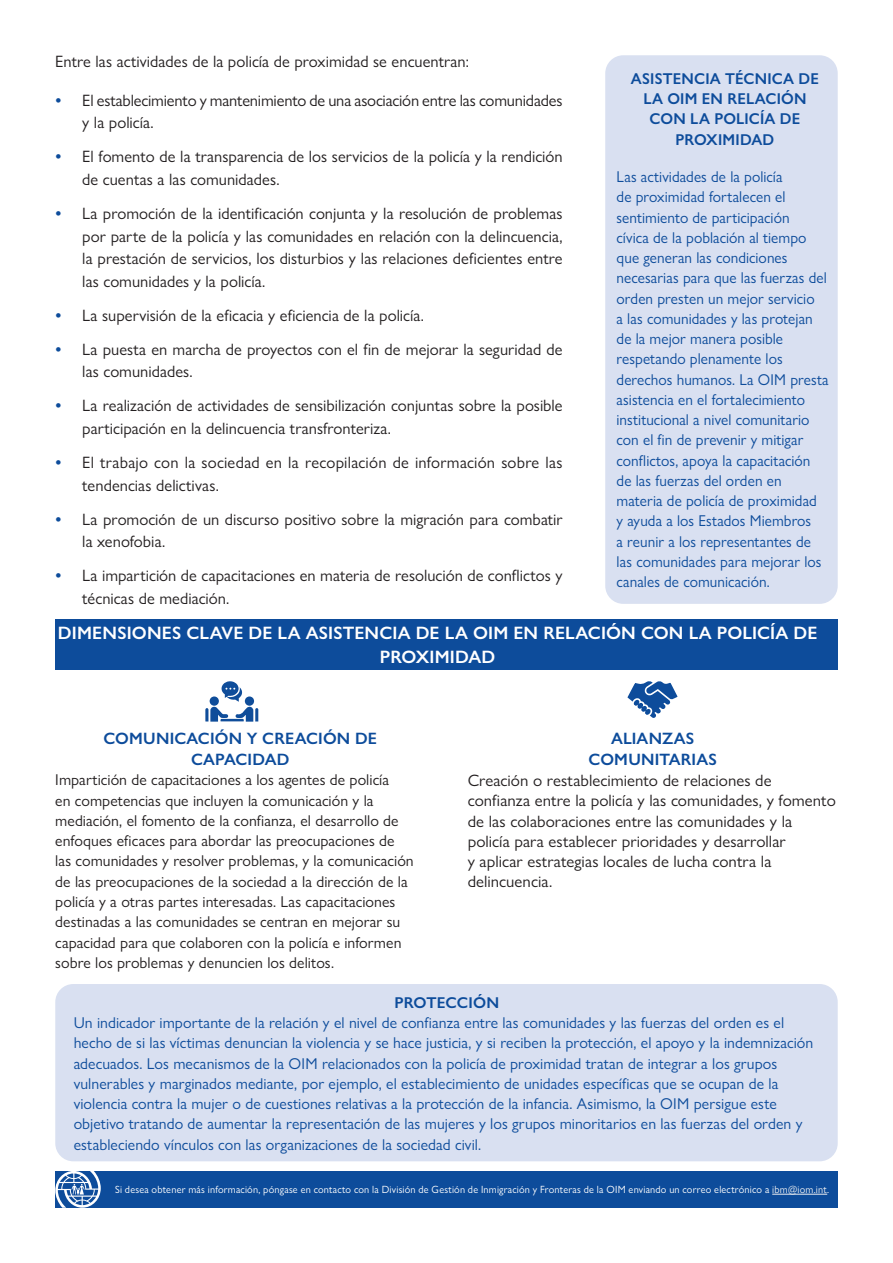
<style>
.page{position:relative;width:893px;height:1263px;background:#fff}
.page>*{position:absolute;margin:0;border:0;box-sizing:border-box;transform-origin:0 0}
.Paragraph_Style_1{font:600 18px/24px "Gill Sans Nova";letter-spacing:.005em;color:#fff;text-align:center}
.Paragraph_Style_1-2{font:16.5px/22.5px "Gill Sans Nova";color:#231f20}
.Paragraph_Style_1-3{font:600 16.5px/20.2px "Gill Sans Nova";letter-spacing:.01em;color:#0d4c9b;text-align:center}
.Paragraph_Style_1-4{font:15.75px/20.2px "Gill Sans Nova";letter-spacing:.005em;color:#0d4c9b}
.Paragraph_Style_1-5{font:15.75px/20.2px "Gill Sans Nova";letter-spacing:.005em;color:#231f20}
.Paragraph_Style_1-6{font:600 15.75px/20.2px "Gill Sans Nova";letter-spacing:.015em;color:#0d4c9b;text-align:center}
.t1{font:10.5px "Gill Sans Nova";letter-spacing:.02em;color:#fff}
.s1{font-weight:600;color:#0d4c9b}
.s2{color:#f0f1f2}
</style>
<div class="page">
<div style="left:55px;top:620px;width:783px;height:50px;background:#0d4c9b"></div>
<div style="left:55px;top:1171px;width:783px;height:37px;background:#0d4c9b"></div>
<hr style="left:772px;top:1194px;width:55px;height:1px;background:#f0f1f2">
<svg style="left:55px;top:1171px;width:46px;height:37px"></svg>
<div style="left:55px;top:984px;width:783px;height:177px;background:#d9e0f1;border-radius:18px"></div>
<div style="left:605px;top:55px;width:233px;height:549px;background:#d9e0f1;border-radius:18px"></div>
<svg style="left:627px;top:681px;width:51px;height:37px"></svg>
<svg style="left:205px;top:681px;width:53px;height:41px"></svg>
<p class="Paragraph_Style_1-2" style="left:55px;top:50px;width:415px">Entre las actividades de la policía de proximidad se encuentran:</p>
<p class="Paragraph_Style_1-2" style="left:82px;top:89px;width:482px;text-indent:-27px"><span class="s1">•</span> El establecimiento y mantenimiento de una asociación entre las comunidades y la policía.</p>
<p class="Paragraph_Style_1-2" style="left:82px;top:145px;width:482px;text-indent:-27px"><span class="s1">•</span> El fomento de la transparencia de los servicios de la policía y la rendición de cuentas a las comunidades.</p>
<p class="Paragraph_Style_1-2" style="left:82px;top:202px;width:482px;text-align:justify;text-indent:-27px"><span class="s1">•</span> La promoción de la identificación conjunta y la resolución de problemas por parte de la policía y las comunidades en relación con la delincuencia, la prestación de servicios, los disturbios y las relaciones deficientes entre las comunidades y la policía.</p>
<p class="Paragraph_Style_1-2" style="left:55px;top:304px;width:370px"><span class="s1">•</span> La supervisión de la eficacia y eficiencia de la policía.</p>
<p class="Paragraph_Style_1-2" style="left:82px;top:338px;width:482px;text-indent:-27px"><span class="s1">•</span> La puesta en marcha de proyectos con el fin de mejorar la seguridad de las comunidades.</p>
<p class="Paragraph_Style_1-2" style="left:82px;top:394px;width:482px;text-indent:-27px"><span class="s1">•</span> La realización de actividades de sensibilización conjuntas sobre la posible participación en la delincuencia transfronteriza.</p>
<p class="Paragraph_Style_1-2" style="left:82px;top:451px;width:482px;text-indent:-27px"><span class="s1">•</span> El trabajo con la sociedad en la recopilación de información sobre las tendencias delictivas.</p>
<p class="Paragraph_Style_1-2" style="left:82px;top:508px;width:482px;text-indent:-27px"><span class="s1">•</span> La promoción de un discurso positivo sobre la migración para combatir la xenofobia.</p>
<p class="Paragraph_Style_1-2" style="left:82px;top:564px;width:482px;text-indent:-27px"><span class="s1">•</span> La impartición de capacitaciones en materia de resolución de conflictos y técnicas de mediación.</p>
<p class="Paragraph_Style_1-6" style="left:631px;top:68px;width:189px">ASISTENCIA TÉCNICA DE<br>LA OIM EN RELACIÓN<br>CON LA POLICÍA DE<br>PROXIMIDAD</p>
<p class="Paragraph_Style_1-4" style="left:617px;top:166px;width:214px">Las actividades de la policía<br>de proximidad fortalecen el sentimiento de participación<br>cívica de la población al tiempo que generan las condiciones necesarias para que las fuerzas del orden presten un mejor servicio<br>a las comunidades y las protejan de la mejor manera posible respetando plenamente los derechos humanos. La OIM presta asistencia en el fortalecimiento institucional a nivel comunitario con el fin de prevenir y mitigar conflictos, apoya la capacitación de las fuerzas del orden en materia de policía de proximidad<br>y ayuda a los Estados Miembros<br>a reunir a los representantes de las comunidades para mejorar los canales de comunicación.</p>
<p class="Paragraph_Style_1" style="left:58px;top:620px;width:761px">DIMENSIONES CLAVE DE LA ASISTENCIA DE LA OIM EN RELACIÓN CON LA POLICÍA DE<br>PROXIMIDAD</p>
<p class="Paragraph_Style_1-3" style="left:103px;top:729px;width:275px">COMUNICACIÓN Y CREACIÓN DE<br>CAPACIDAD</p>
<p class="Paragraph_Style_1-3" style="left:611px;top:729px;width:85px">ALIANZAS</p>
<p class="Paragraph_Style_1-3" style="left:589px;top:749px;width:130px">COMUNITARIAS</p>
<p class="Paragraph_Style_1-5" style="left:55px;top:770px;width:360px">Impartición de capacitaciones a los agentes de policía<br>en competencias que incluyen la comunicación y la mediación, el fomento de la confianza, el desarrollo de enfoques eficaces para abordar las preocupaciones de las comunidades y resolver problemas, y la comunicación de las preocupaciones de la sociedad a la dirección de la policía y a otras partes interesadas. Las capacitaciones destinadas a las comunidades se centran en mejorar su capacidad para que colaboren con la policía e informen sobre los problemas y denuncien los delitos.</p>
<p class="Paragraph_Style_1-2" style="left:468px;top:770px;width:370px;line-height:20.2px">Creación o restablecimiento de relaciones de confianza entre la policía y las comunidades, y fomento de las colaboraciones entre las comunidades y la policía para establecer prioridades y desarrollar<br>y aplicar estrategias locales de lucha contra la delincuencia.</p>
<p class="Paragraph_Style_1-6" style="left:395px;top:992px;width:106px">PROTECCIÓN</p>
<p class="Paragraph_Style_1-4" style="left:74px;top:1012px;width:741px">Un indicador importante de la relación y el nivel de confianza entre las comunidades y las fuerzas del orden es el hecho de si las víctimas denuncian la violencia y se hace justicia, y si reciben la protección, el apoyo y la indemnización adecuados. Los mecanismos de la OIM relacionados con la policía de proximidad tratan de integrar a los grupos vulnerables y marginados mediante, por ejemplo, el establecimiento de unidades específicas que se ocupan de la violencia contra la mujer o de cuestiones relativas a la protección de la infancia. Asimismo, la OIM persigue este objetivo tratando de aumentar la representación de las mujeres y los grupos minoritarios en las fuerzas del orden y estableciendo vínculos con las organizaciones de la sociedad civil.</p>
<p class="t1" style="left:115px;top:1183px;width:716px">Si desea obtener más información, póngase en contacto con la División de Gestión de Inmigración y Fronteras de la OIM enviando un correo electrónico a <span class="s2">ibm@iom.int</span>.</p>
</div>
